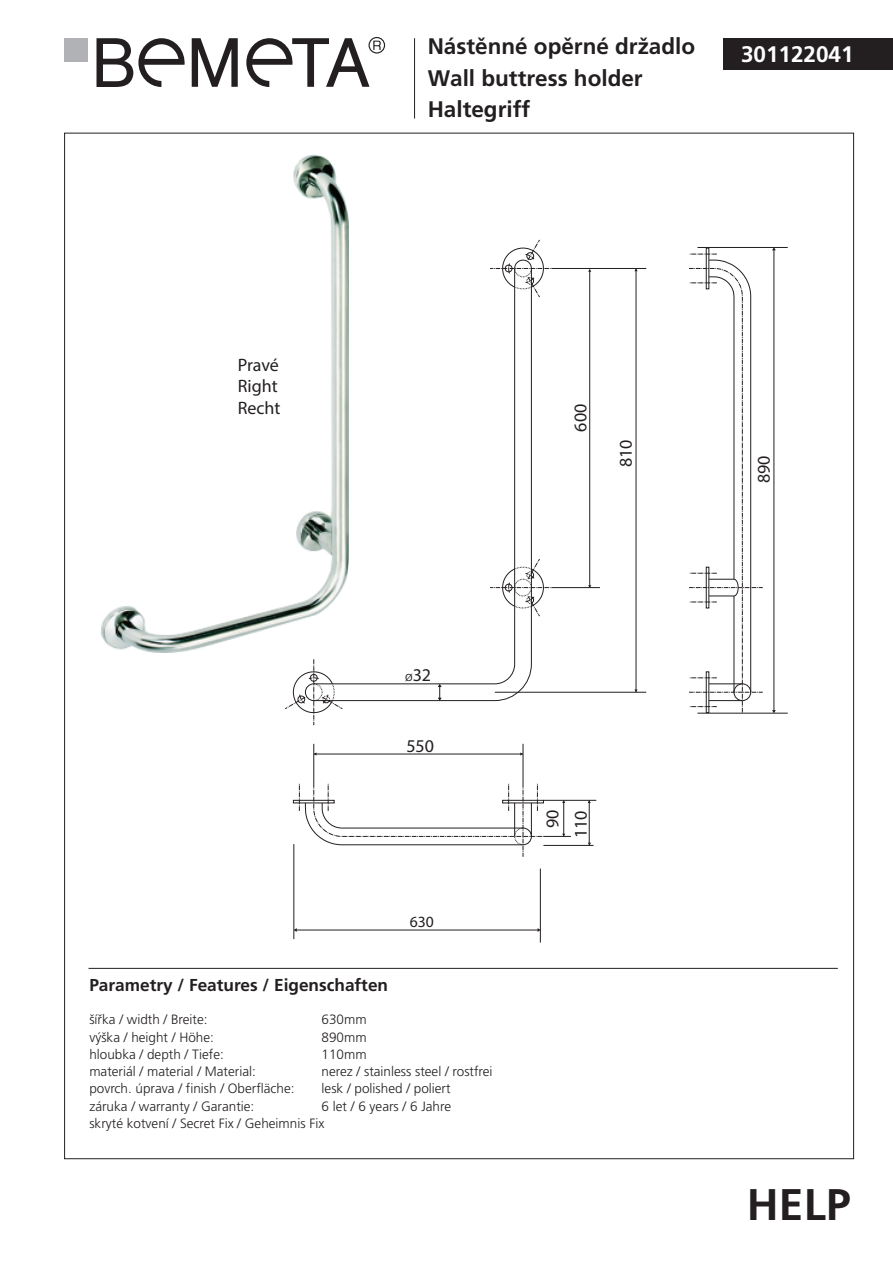
<style>
.page{position:relative;width:893px;height:1263px;background:#fff}
.page>*{position:absolute;margin:0;border:0;box-sizing:border-box;transform-origin:0 0}
.t1{font:700 44.25px "Frutiger CE";color:#231f20}
.t2{font:700 22.5px/31.5px "Frutiger CE";color:#231f20}
.t3{font:700 22.5px "Frutiger CE";color:#fff}
.t4{font:18px/21.6px "Myriad Pro";color:#231f20}
.t5{font:700 17.25px "Frutiger CE";color:#231f20}
.t6{font:15.6px "Myriad Pro";color:#231f20}
.t7{font:300 13.5px/17.2px "Frutiger CE";color:#231f20}
.s1{font-family:"Frutiger CE";font-weight:300;font-size:13.65px}
</style>
<div class="page">
<img style="left:101px;top:155px;width:247px;height:497px">
<div style="left:724px;top:38px;width:169px;height:32px;background:#231f20"></div>
<svg style="left:192px;top:38px;width:46px;height:49px"></svg>
<svg style="left:96px;top:38px;width:89px;height:49px"></svg>
<div style="left:65px;top:38px;width:23px;height:24px;background:#b1b2b6"></div>
<svg style="left:246px;top:37px;width:139px;height:50px"></svg>
<hr style="left:414px;top:38px;width:1px;height:81px;background:#231f20">
<hr style="left:774px;top:250px;width:1px;height:461px;background:#231f20">
<svg style="left:772px;top:710px;width:4px;height:3px"></svg>
<hr style="left:294px;top:844px;width:1px;height:95px;background:#231f20">
<hr style="left:540px;top:868px;width:1px;height:74px;background:#231f20">
<hr style="left:296px;top:930px;width:242px;height:1px;background:#231f20">
<svg style="left:294px;top:928px;width:3px;height:4px"></svg>
<svg style="left:538px;top:928px;width:3px;height:4px"></svg>
<div style="left:706px;top:248px;width:3px;height:41px;border:1px solid #231f20"></div>
<svg style="left:689px;top:254px;width:74px;height:459px"></svg>
<hr style="left:636px;top:268px;width:1px;height:424px;background:#231f20">
<hr style="left:556px;top:268px;width:90px;height:1px;background:#231f20">
<hr style="left:697px;top:247px;width:91px;height:1px;background:#231f20">
<hr style="left:697px;top:713px;width:91px;height:1px;background:#231f20">
<hr style="left:495px;top:692px;width:151px;height:1px;background:#231f20">
<hr style="left:589px;top:270px;width:1px;height:317px;background:#231f20">
<hr style="left:556px;top:587px;width:44px;height:1px;background:#231f20">
<hr style="left:314px;top:754px;width:209px;height:1px;background:#231f20">
<hr style="left:313px;top:744px;width:1px;height:39px;background:#231f20">
<hr style="left:523px;top:744px;width:1px;height:39px;background:#231f20">
<hr style="left:589px;top:800px;width:1px;height:46px;background:#231f20">
<hr style="left:543px;top:845px;width:51px;height:1px;background:#231f20">
<hr style="left:543px;top:800px;width:53px;height:1px;background:#231f20">
<div style="left:293px;top:800px;width:42px;height:3px;border:1px solid #231f20"></div>
<svg style="left:305px;top:259px;width:227px;height:442px"></svg>
<svg style="left:490px;top:558px;width:66px;height:59px"></svg>
<svg style="left:285px;top:659px;width:58px;height:66px"></svg>
<svg style="left:490px;top:239px;width:66px;height:59px"></svg>
<svg style="left:299px;top:782px;width:272px;height:75px"></svg>
<hr style="left:88px;top:968px;width:750px;height:1px;background:#231f20">
<h3 class="t4" style="left:238px;top:353px;width:44px">Pravé<br>Right<br>Recht</h3>
<h2 class="t2" style="left:428px;top:31px;width:269px">Nástěnné opěrné držadlo</h2>
<h2 class="t3" style="left:741px;top:42px;width:114px">301122041</h2>
<h2 class="t2" style="left:428px;top:62px;width:217px">Wall buttress holder<br>Haltegriff</h2>
<h3 class="t4" style="left:405px;top:664px;width:28px"><span class="s1">ø</span>32</h3>
<h3 class="t4" style="left:406px;top:735px;width:29px">550</h3>
<p class="t6" style="left:410px;top:912px;width:26px">630</p>
<h3 class="t4" style="left:569px;top:432px;width:29px;rotate:-90deg">600</h3>
<h3 class="t4" style="left:615px;top:467px;width:29px;rotate:-90deg">810</h3>
<h3 class="t4" style="left:538px;top:838px;width:30px;line-height:28.2px;text-align:center;rotate:-90deg">90<br>110</h3>
<h3 class="t4" style="left:753px;top:483px;width:29px;rotate:-90deg">890</h3>
<p class="t5" style="left:89px;top:975px;width:300px">Parametry / Features / Eigenschaften</p>
<p class="t7" style="left:89px;top:1011px;width:120px">šířka / width / Breite:</p>
<p class="t7" style="left:322px;top:1011px;width:47px">630mm</p>
<p class="t7" style="left:89px;top:1028px;width:126px">výška / height / Höhe:</p>
<p class="t7" style="left:322px;top:1028px;width:47px">890mm</p>
<p class="t7" style="left:89px;top:1045px;width:136px">hloubka / depth / Tiefe:</p>
<p class="t7" style="left:322px;top:1045px;width:47px">110mm</p>
<p class="t7" style="left:89px;top:1063px;width:168px">materiál / material / Material:</p>
<p class="t7" style="left:322px;top:1063px;width:173px">nerez / stainless steel / rostfrei</p>
<p class="t7" style="left:89px;top:1080px;width:207px">povrch. úprava / finish / Oberfläche:</p>
<p class="t7" style="left:322px;top:1080px;width:131px">lesk / polished / poliert</p>
<p class="t7" style="left:89px;top:1097px;width:166px">záruka / warranty / Garantie:</p>
<p class="t7" style="left:89px;top:1097px;width:363px;text-indent:232px">6 let / 6 years / 6 Jahre skryté kotvení / Secret Fix / Geheimnis Fix</p>
<h1 class="t1" style="left:747px;top:1179px;width:105px">HELP</h1>
</div>
